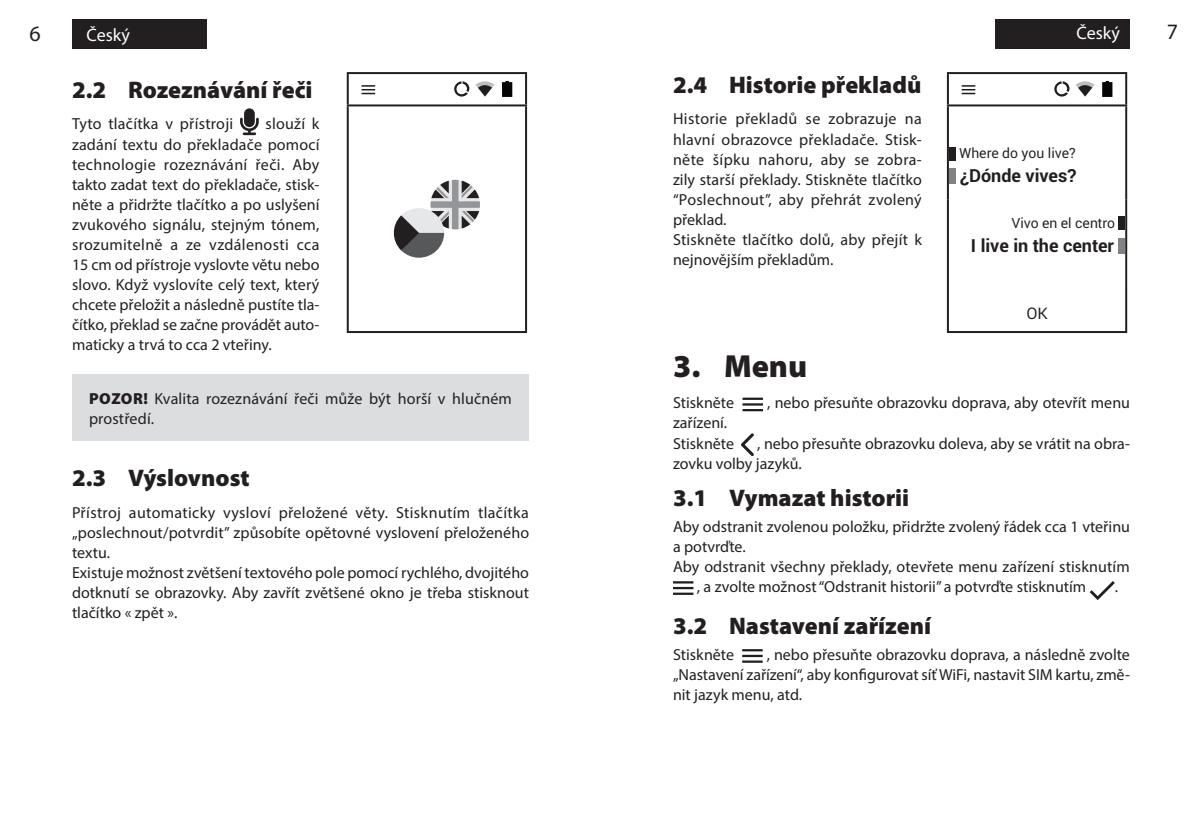
<style>
.page{position:relative;width:1202px;height:840px;background:#fff}
.page>*{position:absolute;margin:0;border:0;box-sizing:border-box;transform-origin:0 0}
.t1{font:900 32px "Myriad Pro";color:#231f20}
.t2{font:900 24px "Myriad Pro";color:#231f20}
.t3{font:22px "Myriad Pro";color:#231f20}
.t4{font:700 18px "Roboto";color:#231f20}
.t5{font:18px "Myriad Pro";color:#fff}
.body{font:16px/20px "Myriad Pro";color:#231f20;text-align:justify}
.list-abc{font:16px/20px "Myriad Pro";color:#231f20;text-align:justify}
.Normalny{font:16px/20px "Myriad Pro";letter-spacing:.01em;color:#231f20}
.t6{font:16px "Roboto";color:#231f20}
.t7{font:14px "Roboto";color:#231f20}
.s1{font-weight:900}
</style>
<div class="page">
<div style="left:72px;top:19px;width:134px;height:30px;background:#231f20"></div>
<div style="left:996px;top:19px;width:134px;height:30px;background:#231f20"></div>
<hr style="left:947px;top:72px;width:180px;height:2px;background:#231f20">
<hr style="left:947px;top:74px;width:2px;height:30px;background:#231f20">
<hr style="left:1125px;top:74px;width:2px;height:30px;background:#231f20">
<hr style="left:947px;top:104px;width:180px;height:2px;background:#231f20">
<hr style="left:947px;top:106px;width:2px;height:93px;background:#231f20">
<hr style="left:947px;top:199px;width:2px;height:94px;background:#231f20">
<hr style="left:947px;top:293px;width:2px;height:38px;background:#231f20">
<hr style="left:1125px;top:293px;width:2px;height:38px;background:#231f20">
<hr style="left:947px;top:331px;width:180px;height:2px;background:#231f20">
<hr style="left:1125px;top:106px;width:2px;height:93px;background:#231f20">
<hr style="left:1125px;top:199px;width:2px;height:94px;background:#231f20">
<svg style="left:1102px;top:81px;width:10px;height:16px"></svg>
<svg style="left:1054px;top:81px;width:16px;height:15px"></svg>
<svg style="left:1076px;top:81px;width:19px;height:15px"></svg>
<svg style="left:962px;top:85px;width:13px;height:9px"></svg>
<div style="left:949px;top:147px;width:7px;height:13px;background:#231f20"></div>
<div style="left:949px;top:168px;width:6px;height:16px;background:#808285"></div>
<div style="left:1118px;top:216px;width:7px;height:13px;background:#231f20"></div>
<div style="left:1119px;top:237px;width:6px;height:16px;background:#808285"></div>
<hr style="left:742px;top:397px;width:21px;height:2px;background:#231f20">
<hr style="left:742px;top:403px;width:21px;height:2px;background:#231f20">
<hr style="left:742px;top:409px;width:21px;height:2px;background:#231f20">
<svg style="left:741px;top:433px;width:13px;height:23px"></svg>
<hr style="left:673px;top:581px;width:20px;height:2px;background:#231f20">
<hr style="left:673px;top:586px;width:20px;height:3px;background:#231f20">
<hr style="left:673px;top:592px;width:20px;height:2px;background:#231f20">
<svg style="left:1090px;top:581px;width:25px;height:19px"></svg>
<hr style="left:742px;top:648px;width:21px;height:3px;background:#231f20">
<hr style="left:742px;top:654px;width:21px;height:2px;background:#231f20">
<hr style="left:742px;top:660px;width:21px;height:2px;background:#231f20">
<div style="left:244px;top:108px;width:11px;height:19px;background:#231f20;border-radius:5px"></div>
<svg style="left:240px;top:118px;width:19px;height:17px"></svg>
<hr style="left:347px;top:72px;width:180px;height:2px;background:#231f20">
<hr style="left:347px;top:74px;width:2px;height:30px;background:#231f20">
<hr style="left:525px;top:74px;width:2px;height:30px;background:#231f20">
<hr style="left:347px;top:104px;width:180px;height:2px;background:#231f20">
<hr style="left:347px;top:106px;width:2px;height:225px;background:#231f20">
<hr style="left:525px;top:106px;width:2px;height:225px;background:#231f20">
<hr style="left:347px;top:331px;width:180px;height:2px;background:#231f20">
<svg style="left:502px;top:81px;width:10px;height:16px"></svg>
<svg style="left:454px;top:81px;width:15px;height:15px"></svg>
<svg style="left:475px;top:81px;width:19px;height:15px"></svg>
<svg style="left:362px;top:85px;width:13px;height:9px"></svg>
<svg style="left:393px;top:180px;width:87px;height:77px"></svg>
<div style="left:72px;top:374px;width:457px;height:66px;background:#dcdddf"></div>
<h3 class="t3" style="left:29px;top:20px;width:13px">6</h3>
<p class="t5" style="left:87px;top:24px;width:45px">Český</p>
<p class="t5" style="left:1076px;top:22px;width:45px">Český</p>
<h3 class="t3" style="left:1167px;top:18px;width:13px">7</h3>
<p class="t2" style="left:673px;top:69px;width:250px">2.4 Historie překladů</p>
<p class="body" style="left:673px;top:109px;width:250px">Historie překladů se zobrazuje na hlavní obrazovce překladače. Stisk&shy;něte šípku nahoru, aby se zobra&shy;zily starší překlady. Stiskněte tlačítko “Poslechnout”, aby přehrát zvolený překlad.</p>
<p class="body" style="left:673px;top:229px;width:250px">Stiskněte tlačítko dolů, aby přejít k nejnovějším překladům.</p>
<p class="t2" style="left:72px;top:74px;width:242px">2.2 Rozeznávání řeči</p>
<p class="body" style="left:72px;top:114px;width:163px">Tyto tlačítka v přístroji</p>
<p class="body" style="left:72px;top:114px;width:249px;text-indent:194px">slouží k zadání textu do překladače pomocí technologie rozeznávání řeči. Aby takto zadat text do překladače, stisk&shy;něte a přidržte tlačítko a po uslyšení zvukového signálu, stejným tónem, srozumitelně a ze vzdálenosti cca 15 cm od přístroje vyslovte větu nebo slovo. Když vyslovíte celý text, který chcete přeložit a následně pustíte tla&shy;čítko, překlad se začne provádět auto&shy;maticky a trvá to cca 2 vteřiny.</p>
<p class="Normalny" style="left:89px;top:388px;width:424px"><span class="s1">POZOR!</span> Kvalita rozeznávání řeči může být horší v hlučném prostředí.</p>
<p class="t7" style="left:959px;top:143px;width:118px">Where do you live?</p>
<p class="t4" style="left:960px;top:163px;width:118px">¿Dónde vives?</p>
<p class="t7" style="left:1011px;top:213px;width:105px">Vivo en el centro</p>
<p class="t4" style="left:971px;top:232px;width:145px">I live in the center</p>
<p class="t6" style="left:1026px;top:301px;width:23px">OK</p>
<p class="t1" style="left:673px;top:345px;width:136px">3. Menu</p>
<p class="body" style="left:673px;top:392px;width:63px">Stiskněte</p>
<p class="body" style="left:767px;top:392px;width:364px">, nebo přesuňte obrazovku doprava, aby otevřít menu</p>
<p class="body" style="left:673px;top:412px;width:56px">zařízení.</p>
<p class="body" style="left:673px;top:432px;width:63px">Stiskněte</p>
<p class="body" style="left:673px;top:432px;width:458px;text-indent:84px">, nebo přesuňte obrazovku doleva, aby se vrátit na obra&shy;zovku volby jazyků.</p>
<p class="t2" style="left:673px;top:482px;width:238px">3.1 Vymazat historii</p>
<p class="body" style="left:673px;top:516px;width:458px">Aby odstranit zvolenou položku, přidržte zvolený řádek cca 1 vteřinu a potvrďte.</p>
<p class="body" style="left:697px;top:556px;width:434px;text-indent:-24px">Aby odstranit všechny překlady, otevřete menu zařízení stisknutím , a zvolte možnost “Odstranit historii” a potvrďte stisknutím</p>
<p class="t2" style="left:72px;top:462px;width:179px">2.3 Výslovnost</p>
<p class="body" style="left:72px;top:502px;width:459px">Přístroj automaticky vysloví přeložené věty. Stisknutím tlačítka „poslechnout/potvrdit” způsobíte opětovné vyslovení přeloženého textu.</p>
<p class="list-abc" style="left:72px;top:562px;width:458px">Existuje možnost zvětšení textového pole pomocí rychlého, dvojitého dotknutí se obrazovky. Aby zavřít zvětšené okno je třeba stisknout tlačítko « zpět ».</p>
<p class="body" style="left:1115px;top:576px;width:5px">.</p>
<p class="t2" style="left:673px;top:609px;width:260px">3.2 Nastavení zařízení</p>
<p class="body" style="left:673px;top:644px;width:63px">Stiskněte</p>
<p class="body" style="left:673px;top:644px;width:458px;text-indent:94px">, nebo přesuňte obrazovku doprava, a následně zvolte „Nastavení zařízení“, aby konfigurovat síť WiFi, nastavit SIM kartu, změ&shy;nit jazyk menu, atd.</p>
</div>
